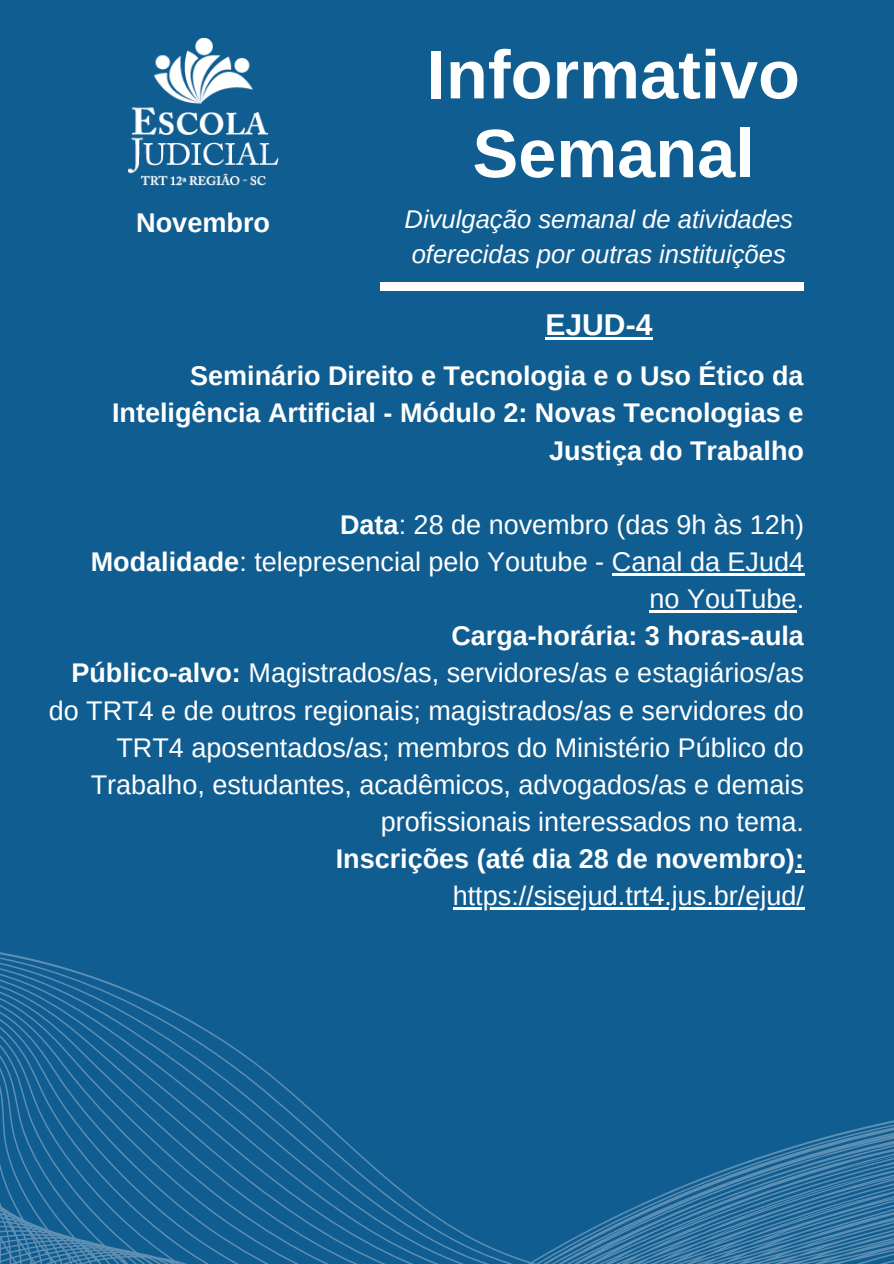
<style>
.page{position:relative;width:894px;height:1264px;background:#fff}
.page>*{position:absolute;margin:0;border:0;box-sizing:border-box;transform-origin:0 0}
.t1{font:700 68.4px/78.8px "Arimo";color:#fff;text-align:center}
.t2{font:700 30.15px "Arimo";color:#fff}
.t3{font:700 27.15px "Arimo";color:#fff}
.t4{font:27px/37.2px "Arimo";color:#fff;text-align:right}
.t5{font:700 27px/37.2px "Arimo";color:#fff;text-align:right}
.t6{font:italic 25.65px/34.8px "Arimo";color:#fff}
.s1{font-weight:700}
</style>
<div class="page">
<div style="left:0;top:0;width:893px;height:1263px;background:#105d91"></div>
<div style="left:380px;top:282px;width:423px;height:9px;background:#fff"></div>
<img style="left:128px;top:39px;width:150px;height:147px">
<hr style="left:611px;top:573px;width:193px;height:2px;background:#fff">
<hr style="left:649px;top:610px;width:147px;height:2px;background:#fff">
<svg style="left:0;top:870px;width:893px;height:393px"></svg>
<hr style="left:545px;top:337px;width:107px;height:2px;background:#fff">
<p class="t3" style="left:136px;top:208px;width:135px">Novembro</p>
<p class="t1" style="left:427px;top:35px;width:374px">Informativo<br>Semanal</p>
<p class="t6" style="left:404px;top:201px;width:390px">Divulgação semanal de atividades oferecidas por outras instituições</p>
<p class="t2" style="left:545px;top:307px;width:108px">EJUD-4</p>
<h3 class="t5" style="left:112px;top:357px;width:693px">Seminário Direito e Tecnologia e o Uso Ético da<br>Inteligência Artificial - Módulo 2: Novas Tecnologias e<br>Justiça do Trabalho</h3>
<h1 class="t4" style="left:340px;top:506px;width:465px"><span class="s1">Data</span>: 28 de novembro (das 9h às 12h)</h1>
<p class="t4" style="left:91px;top:543px;width:714px"><span class="s1">Modalidade</span>: telepresencial pelo Youtube - Canal da EJud4 no YouTube.</p>
<p class="t5" style="left:451px;top:617px;width:354px">Carga-horária: 3 horas-aula</p>
<h2 class="t4" style="left:49px;top:654px;width:756px"><span class="s1">Público-alvo:</span> Magistrados/as, servidores/as e estagiários/as do TRT4 e de outros regionais; magistrados/as e servidores do TRT4 aposentados/as; membros do Ministério Público do Trabalho, estudantes, acadêmicos, advogados/as e demais profissionais interessados no tema.</h2>
<h4 class="t5" style="left:335px;top:840px;width:470px">Inscrições (até dia 28 de novembro):</h4>
<p class="t4" style="left:452px;top:877px;width:352px">https://sisejud.trt4.jus.br/ejud/</p>
</div>
